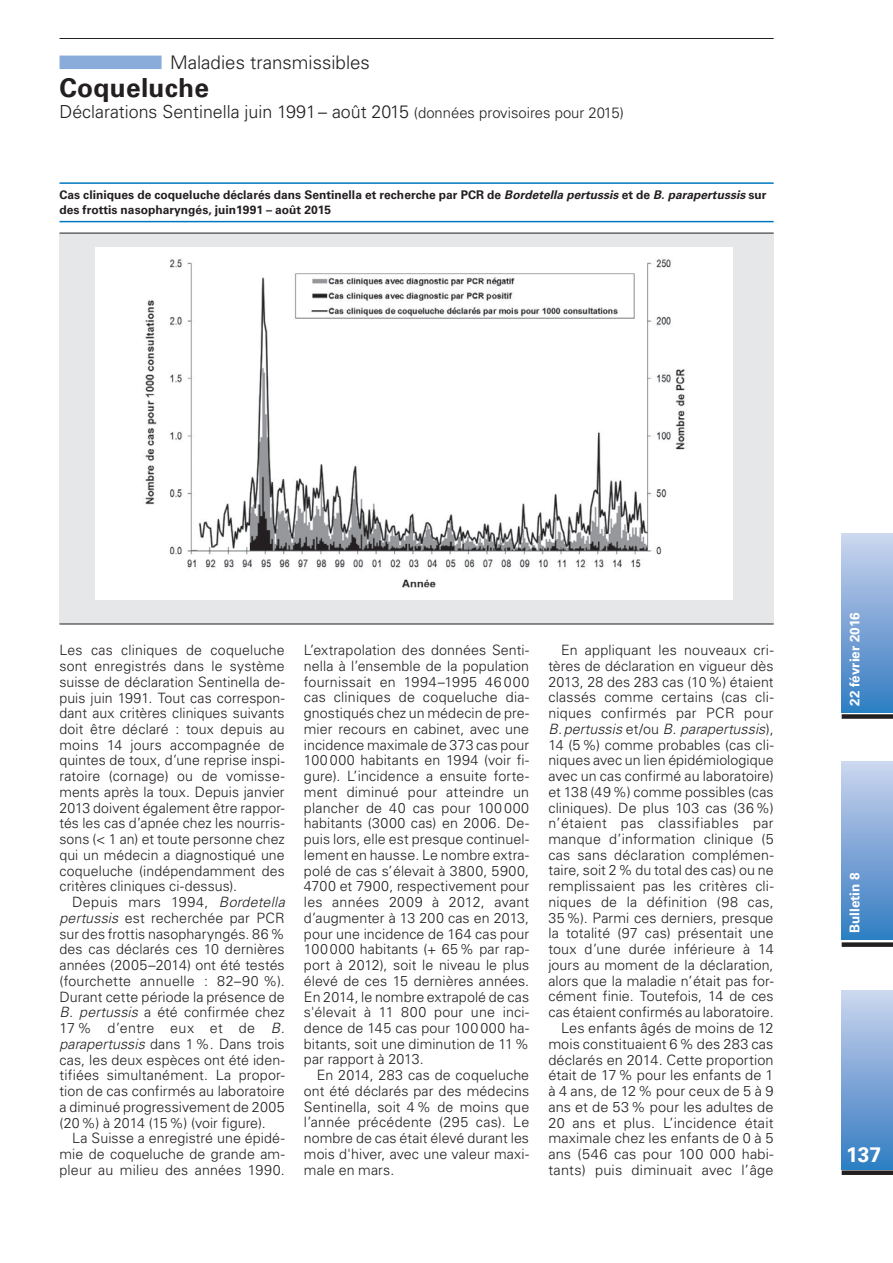
<style>
.page{position:relative;width:893px;height:1263px;background:#fff}
.page>*{position:absolute;margin:0;border:0;box-sizing:border-box;transform-origin:0 0}
.t1{font:700 26.25px "Univers LT Std";letter-spacing:.01em;color:#231f20}
.t2{font:700 21px "Univers LT Std";color:#fff}
.t3{font:300 18.75px "Univers LT Std";color:#231f20}
.t4{font:300 18px "Univers LT Std";color:#231f20}
.t5{font:300 14.25px/15.8px "Univers LT Std";letter-spacing:.01em;color:#231f20;text-align:justify}
.t6{font:700 13.5px "Univers LT Std";color:#fff}
.t7{font:700 12px/15.8px "Univers LT Std";letter-spacing:.005em;color:#231f20}
.s1{font-size:15px}
.s2{font-style:italic}
</style>
<div class="page">
<hr style="left:60px;top:38px;width:714px;height:1px;background:#231f20">
<div style="left:842px;top:991px;width:51px;height:178px;background:linear-gradient(to bottom,#cdd4ee,#337cc2)"></div>
<div style="left:842px;top:714px;width:51px;height:5px;background:#231f20"></div>
<div style="left:842px;top:942px;width:51px;height:5px;background:#231f20"></div>
<div style="left:842px;top:1170px;width:51px;height:5px;background:#231f20"></div>
<div style="left:842px;top:534px;width:51px;height:178px;background:linear-gradient(to bottom,#cdd4ee,#337cc2)"></div>
<div style="left:842px;top:761px;width:51px;height:179px;background:linear-gradient(to bottom,#cdd5ee,#317bc2)"></div>
<div style="left:60px;top:56px;width:102px;height:13px;background:#8aacda"></div>
<div style="left:60px;top:233px;width:714px;height:390px;background:#e6e7e8"></div>
<hr style="left:60px;top:233px;width:714px;height:1px;background:#231f20">
<hr style="left:60px;top:624px;width:714px;height:1px;background:#231f20">
<div style="left:96px;top:247px;width:637px;height:353px;background:#fff"></div>
<img style="left:145px;top:259px;width:540px;height:329px">
<hr style="left:60px;top:182px;width:714px;height:2px;background:#0077be">
<hr style="left:60px;top:221px;width:714px;height:1px;background:#0077be">
<h3 class="t3" style="left:170px;top:55px;width:201px">Maladies transmissibles</h3>
<h1 class="t1" style="left:60px;top:76px;width:151px">Coqueluche</h1>
<p class="t4" style="left:60px;top:104px;width:566px">Déclarations Sentinella juin 1991 – août 2015 <span class="s1">(données provisoires pour 2015)</span></p>
<p class="t7" style="left:60px;top:187px;width:708px">Cas cliniques de coqueluche déclarés dans Sentinella et recherche par PCR de <span class="s2">Bordetella pertussis</span> et de <span class="s2">B. parapertussis</span> sur des frottis nasopharyngés, juin1991 – août 2015</p>
<p class="t5" style="left:60px;top:643px;width:227px">Les cas cliniques de coqueluche sont enregistrés dans le système suisse de déclaration Sentinella de&shy;puis juin 1991. Tout cas correspon&shy;dant aux critères cliniques suivants doit être déclaré : toux depuis au moins 14 jours accompagnée de quintes de toux, d’une reprise inspi&shy;ratoire (cornage) ou de vomisse&shy;ments après la toux. Depuis janvier 2013 doivent également être rappor&shy;tés les cas d’apnée chez les nourris&shy;sons (&lt; 1 an) et toute personne chez qui un médecin a diagnostiqué une coqueluche (indépendamment des critères cliniques ci-dessus).</p>
<p class="t5" style="left:60px;top:895px;width:227px;text-indent:13px">Depuis mars 1994, <span class="s2">Bordetella pertussis</span> est recherchée par PCR sur des frottis nasopharyngés. 86 % des cas déclarés ces 10 dernières années (2005–2014) ont été testés (fourchette annuelle : 82–90 %).<br>Durant cette période la présence de <span class="s2">B. pertussis</span> a été confirmée chez 17 % d’entre eux et de <span class="s2">B. parapertussis</span> dans 1 %. Dans trois cas, les deux espèces ont été iden&shy;tifiées simultanément. La propor&shy;tion de cas confirmés au laboratoire a diminué progressivement de 2005 (20 %) à 2014 (15 %) (voir figure).</p>
<p class="t5" style="left:60px;top:1131px;width:227px;text-indent:13px">La Suisse a enregistré une épidé&shy;mie de coqueluche de grande am&shy;pleur au milieu des années 1990.</p>
<p class="t5" style="left:304px;top:643px;width:227px">L’extrapolation des données Senti&shy;nella à l’ensemble de la population fournissait en 1994–1995 46 000 cas cliniques de coqueluche dia&shy;gnostiqués chez un médecin de pre&shy;mier recours en cabinet, avec une incidence maximale de 373 cas pour 100 000 habitants en 1994 (voir fi&shy;gure). L’incidence a ensuite forte&shy;ment diminué pour atteindre un plancher de 40 cas pour 100 000 habitants (3000 cas) en 2006. De&shy;puis lors, elle est presque continuel&shy;lement en hausse. Le nombre extra&shy;polé de cas s’élevait à 3800, 5900, 4700 et 7900, respectivement pour les années 2009 à 2012, avant d’augmenter à 13 200 cas en 2013, pour une incidence de 164 cas pour 100 000 habitants (+ 65 % par rap&shy;port à 2012), soit le niveau le plus élevé de ces 15 dernières années.<br>En 2014, le nombre extrapolé de cas s'élevait à 11 800 pour une inci&shy;dence de 145 cas pour 100 000 ha&shy;bitants, soit une diminution de 11 % par rapport à 2013.</p>
<p class="t5" style="left:304px;top:1068px;width:227px;text-indent:13px">En 2014, 283 cas de coqueluche ont été déclarés par des médecins Sentinella, soit 4 % de moins que l’année précédente (295 cas). Le nombre de cas était élevé durant les mois d'hiver, avec une valeur maxi&shy;male en mars.</p>
<p class="t5" style="left:548px;top:643px;width:227px;text-align:right">En appliquant les nouveaux cri&shy;tères de déclaration en vigueur dès 2013, 28 des 283 cas (10 %) étaient classés comme certains (cas cli&shy;niques confirmés par PCR pour <span class="s2">B. pertussis</span> et/ou <span class="s2">B. parapertussis</span>), 14 (5 %) comme probables (cas cli&shy;niques avec un lien épidémiologique avec un cas confirmé au laboratoire) et 138 (49 %) comme possibles (cas cliniques). De plus 103 cas (36 %) n’étaient pas classifiables par manque d’information clinique (5 cas sans déclaration complémen&shy;taire, soit 2 % du total des cas) ou ne remplissaient pas les critères cli&shy;niques de la définition (98 cas, 35 %). Parmi ces derniers, presque la totalité (97 cas) présentait une toux d’une durée inférieure à 14 jours au moment de la déclaration, alors que la maladie n’était pas for&shy;cément finie. Toutefois, 14 de ces cas étaient confirmés au laboratoire.<br>Les enfants âgés de moins de 12 mois constituaient 6 % des 283 cas déclarés en 2014. Cette proportion était de 17 % pour les enfants de 1 à 4 ans, de 12 % pour ceux de 5 à 9 ans et de 53 % pour les adultes de 20 ans et plus. L’incidence était maximale chez les enfants de 0 à 5 ans (546 cas pour 100 000 habi&shy;tants) puis diminuait avec l’âge</p>
<p class="t6" style="left:849px;top:706px;width:95px;rotate:-90deg">22 février 2016</p>
<p class="t6" style="left:849px;top:933px;width:62px;rotate:-90deg">Bulletin 8</p>
<h2 class="t2" style="left:846px;top:1146px;width:37px">137</h2>
</div>
